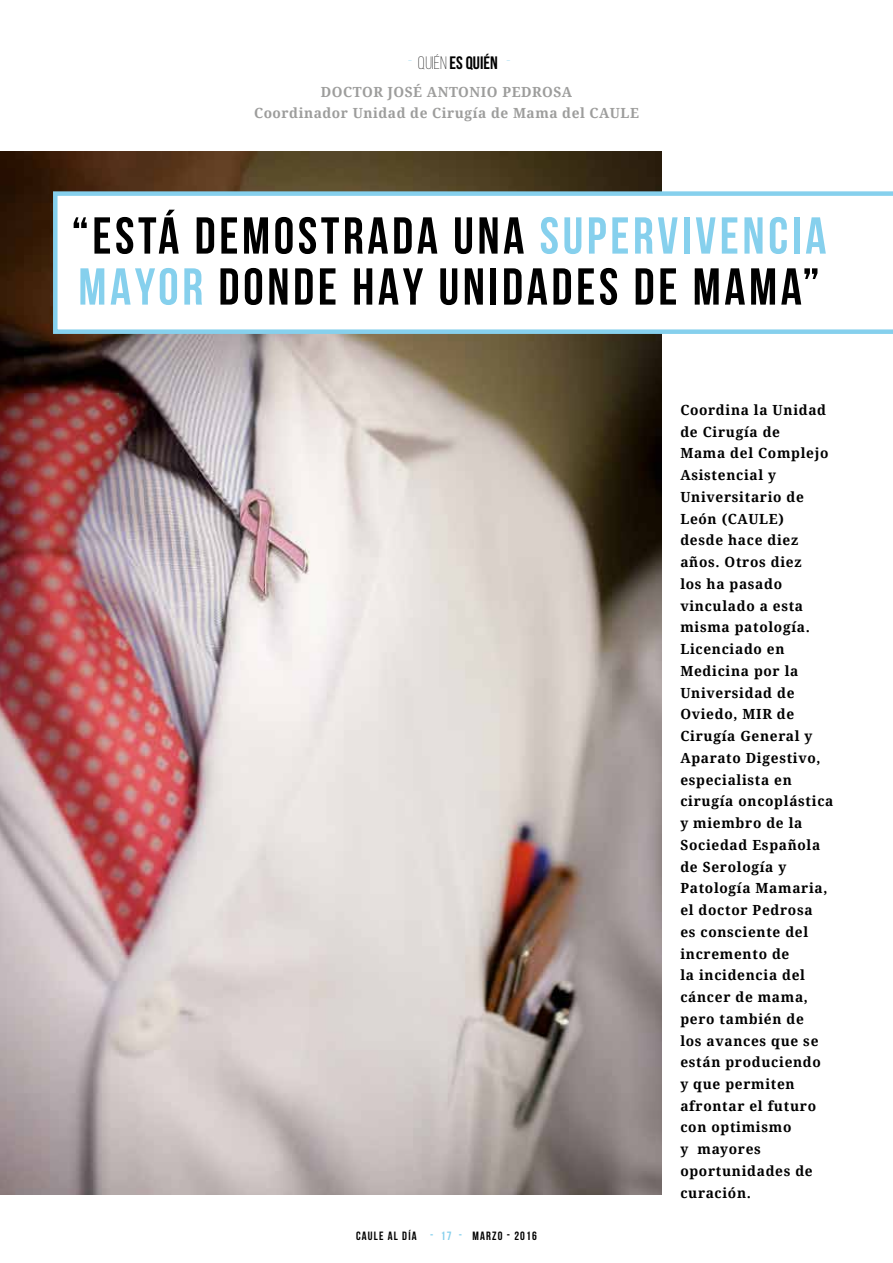
<style>
.page{position:relative;width:893px;height:1263px;background:#fff}
.page>*{position:absolute;margin:0;border:0;box-sizing:border-box;transform-origin:0 0}
.t1{font:700 51.75px/51px "Bebas Neue";letter-spacing:.07em;color:#000}
.t2{font:700 18px "Bebas Neue";color:#000}
.t3{font:700 13.95px/21.8px "Droid Serif";letter-spacing:.05em;color:#000}
.t4{font:700 13.95px/21.8px "Droid Serif";letter-spacing:.04em;color:#9d9d9c;text-align:center}
.t5{font:700 12px "Bebas Neue";letter-spacing:.1em;color:#000}
.s1{font-weight:300;color:#86d0ed}
.s2{font-weight:300}
.s3{color:#86d0ed}
</style>
<div class="page">
<img style="left:0;top:151px;width:662px;height:1044px">
<svg style="left:53px;top:191px;width:840px;height:143px"></svg>
<p class="t2" style="left:408px;top:53px;width:104px"><span class="s1">-</span> <span class="s2">QUIÉN</span> ES QUIÉN <span class="s1">-</span></p>
<p class="t4" style="left:254px;top:80px;width:386px">DOCTOR JOSÉ ANTONIO PEDROSA<br>Coordinador Unidad de Cirugía de Mama del CAULE</p>
<h1 class="t1" style="left:72px;top:210px;width:756px">“ESTÁ DEMOSTRADA UNA <span class="s3">SUPERVIVENCIA<br>MAYOR</span> DONDE HAY UNIDADES DE MAMA”</h1>
<p class="t5" style="left:356px;top:1230px;width:182px">CAULE AL DÍA <span class="s3">- 17 -</span> MARZO - 2016</p>
<p class="t3" style="left:680px;top:399px;width:155px">Coordina la Unidad de Cirugía de<br>Mama del Complejo<br>Asistencial y<br>Universitario de<br>León (CAULE)<br>desde hace diez años. Otros diez<br>los ha pasado vinculado a esta misma patología.<br>Licenciado en<br>Medicina por la<br>Universidad de<br>Oviedo, MIR de<br>Cirugía General y<br>Aparato Digestivo, especialista en cirugía oncoplástica y miembro de la<br>Sociedad Española de Serología y<br>Patología Mamaria, el doctor Pedrosa<br>es consciente del incremento de<br>la incidencia del cáncer de mama, pero también de<br>los avances que se están produciendo<br>y que permiten afrontar el futuro con optimismo<br>y mayores oportunidades de curación.</p>
</div>
